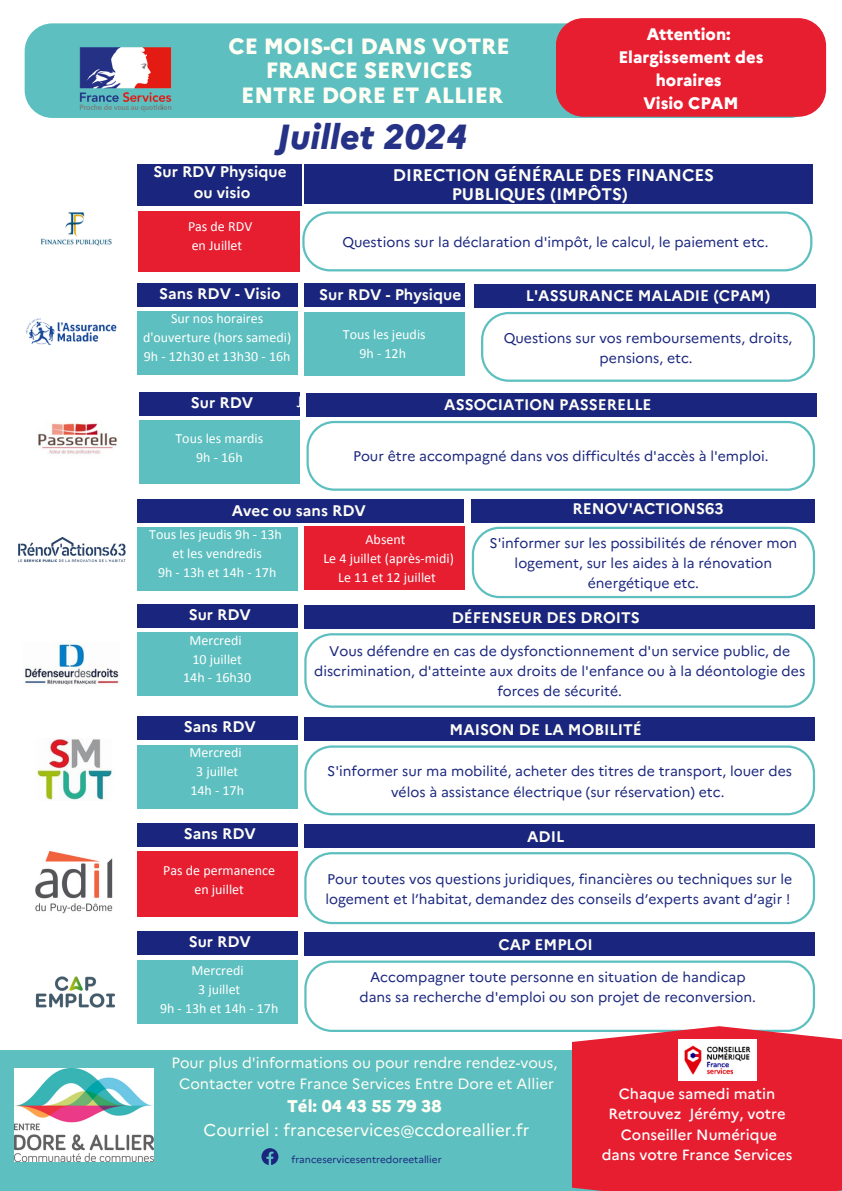
<style>
.page{position:relative;width:842px;height:1191px;background:#fff}
.page>*{position:absolute;margin:0;border:0;box-sizing:border-box;transform-origin:0 0}
.t1{font:italic 800 34.8px "Marianne";color:#263286}
.t2{font:800 22.1px/24.8px "Marianne";color:#fffef5;text-align:center}
.t3{font:16.9px "Marianne";color:#fffef5}
.t4{font:800 16.9px "Marianne";color:#fffef5}
.t5{font:700 16.8px/18.9px "Marianne";color:#fffef5}
.t6{font:16.8px "Calibri";color:#fff}
.t7{font:800 16.7px/23.2px "Marianne";color:#fff;text-align:center}
.t8{font:700 15.3px/21px "Marianne";color:#fffef5;text-align:center}
.t9{font:14.9px "Marianne";color:#fffef5}
.t10{font:500 14.8px/20.3px "Marianne";color:#fff;text-align:center}
.t11{font:14px/20.2px "Marianne";color:#1a267e;text-align:center}
.t12{font:14px/18.9px "Calibri";color:#fff;text-align:center}
.t13{font:9.9px "Marianne";color:#1a267e}
</style>
<div class="page">
<div style="left:304px;top:165px;width:508px;height:39px;background:#1a267e"></div>
<div style="left:25px;top:23px;width:792px;height:95px;background:#5dbfbf;border-radius:28px"></div>
<img style="left:79px;top:47px;width:93px;height:65px">
<img style="left:40px;top:212px;width:72px;height:34px">
<div style="left:139px;top:211px;width:161px;height:60px;background:#e61e30"></div>
<svg style="left:302px;top:211px;width:510px;height:60px"></svg>
<div style="left:474px;top:284px;width:341px;height:23px;background:#1a267e"></div>
<div style="left:138px;top:311px;width:160px;height:64px;background:#5dbfbf"></div>
<svg style="left:481px;top:312px;width:334px;height:69px"></svg>
<img style="left:25px;top:318px;width:92px;height:27px">
<div style="left:138px;top:283px;width:160px;height:23px;background:#1a267e"></div>
<div style="left:306px;top:393px;width:511px;height:23px;background:#1a267e"></div>
<div style="left:140px;top:420px;width:160px;height:64px;background:#5dbfbf"></div>
<svg style="left:306px;top:421px;width:509px;height:69px"></svg>
<div style="left:140px;top:392px;width:160px;height:23px;background:#1a267e"></div>
<img style="left:38px;top:423px;width:79px;height:31px">
<div style="left:472px;top:499px;width:343px;height:24px;background:#1a267e"></div>
<div style="left:138px;top:527px;width:160px;height:63px;background:#5dbfbf"></div>
<svg style="left:472px;top:526px;width:343px;height:72px"></svg>
<div style="left:138px;top:499px;width:326px;height:24px;background:#1a267e"></div>
<img style="left:18px;top:537px;width:108px;height:25px">
<div style="left:304px;top:605px;width:511px;height:23px;background:#1a267e"></div>
<div style="left:138px;top:632px;width:160px;height:64px;background:#5dbfbf"></div>
<svg style="left:304px;top:633px;width:511px;height:74px"></svg>
<div style="left:138px;top:604px;width:160px;height:23px;background:#1a267e"></div>
<img style="left:24px;top:642px;width:95px;height:43px">
<div style="left:304px;top:717px;width:511px;height:24px;background:#1a267e"></div>
<div style="left:138px;top:744px;width:160px;height:64px;background:#5dbfbf"></div>
<svg style="left:304px;top:745px;width:511px;height:70px"></svg>
<div style="left:138px;top:716px;width:160px;height:24px;background:#1a267e"></div>
<img style="left:37px;top:738px;width:75px;height:62px">
<div style="left:304px;top:823px;width:511px;height:24px;background:#1a267e"></div>
<div style="left:138px;top:851px;width:160px;height:66px;background:#e61e30"></div>
<svg style="left:304px;top:852px;width:511px;height:72px"></svg>
<div style="left:138px;top:823px;width:160px;height:23px;background:#1a267e"></div>
<div style="left:304px;top:932px;width:511px;height:23px;background:#1a267e"></div>
<div style="left:138px;top:959px;width:160px;height:64px;background:#5dbfbf"></div>
<svg style="left:304px;top:960px;width:511px;height:71px"></svg>
<div style="left:138px;top:931px;width:160px;height:23px;background:#1a267e"></div>
<img style="left:35px;top:851px;width:78px;height:63px">
<img style="left:35px;top:976px;width:80px;height:32px">
<div style="left:0;top:1049px;width:842px;height:141px;background:#5dbfbf"></div>
<img style="left:14px;top:1068px;width:140px;height:93px">
<div style="left:572px;top:1026px;width:270px;height:164px;background:#e61e30"></div>
<div style="left:137px;top:164px;width:164px;height:41px;background:#1a267e"></div>
<svg style="left:261px;top:1148px;width:17px;height:16px"></svg>
<div style="left:304px;top:312px;width:160px;height:63px;background:#5dbfbf"></div>
<div style="left:304px;top:283px;width:160px;height:24px;background:#1a267e"></div>
<img style="left:678px;top:1039px;width:79px;height:41px">
<div style="left:556px;top:18px;width:270px;height:99px;background:#e61e30;border-radius:28px"></div>
<div style="left:304px;top:526px;width:161px;height:64px;background:#e61e30"></div>
<p class="t2" style="left:229px;top:31px;width:283px">CE MOIS-CI DANS VOTRE<br>FRANCE SERVICES<br>ENTRE DORE ET ALLIER</p>
<p class="t1" style="left:277px;top:109px;width:191px">Juillet 2024</p>
<p class="t7" style="left:618px;top:21px;width:147px">Attention:<br>Elargissement des horaires<br>Visio CPAM</p>
<p class="t8" style="left:153px;top:160px;width:135px">Sur RDV Physique ou visio</p>
<p class="t5" style="left:452px;top:165px;width:264px;text-indent:-59px">DIRECTION GÉNÉRALE DES FINANCES<br>PUBLIQUES (IMPÔTS)</p>
<h2 class="t12" style="left:188px;top:218px;width:66px">Pas de RDV</h2>
<h1 class="t12" style="left:192px;top:236px;width:52px">en Juillet</h1>
<h5 class="t11" style="left:342px;top:230px;width:428px">Questions sur la déclaration d'impôt, le calcul, le paiement etc.</h5>
<h5 class="t8" style="left:159px;top:281px;width:123px">Sans RDV - Visio</h5>
<p class="t8" style="left:526px;top:284px;width:246px">L'ASSURANCE MALADIE (CPAM)</p>
<p class="t8" style="left:319px;top:283px;width:143px">Sur RDV - Physique</p>
<p class="t12" style="left:343px;top:326px;width:84px">Tous les jeudis</p>
<h6 class="t12" style="left:359px;top:345px;width:48px">9h - 12h</h6>
<p class="t12" style="left:143px;top:310px;width:150px">Sur nos horaires d'ouverture (hors samedi)</p>
<p class="t12" style="left:144px;top:348px;width:148px">9h - 12h30 et 13h30 - 16h</p>
<h3 class="t11" style="left:504px;top:326px;width:290px">Questions sur vos remboursements, droits, pensions, etc.</h3>
<p class="t6" style="left:297px;top:394px;width:7px">J</p>
<p class="t8" style="left:191px;top:390px;width:64px">Sur RDV</p>
<p class="t8" style="left:444px;top:393px;width:209px">ASSOCIATION PASSERELLE</p>
<h3 class="t12" style="left:175px;top:430px;width:89px">Tous les mardis</h3>
<p class="t12" style="left:196px;top:449px;width:48px">9h - 16h</p>
<p class="t11" style="left:353px;top:445px;width:417px">Pour être accompagné dans vos difficultés d'accès à l'emploi.</p>
<p class="t8" style="left:232px;top:498px;width:136px">Avec ou sans RDV</p>
<p class="t8" style="left:572px;top:496px;width:153px">RENOV'ACTIONS63</p>
<p class="t12" style="left:149px;top:526px;width:134px">Tous les jeudis 9h - 13h</p>
<p class="t12" style="left:172px;top:545px;width:91px">et les vendredis</p>
<p class="t12" style="left:158px;top:563px;width:120px">9h - 13h et 14h - 17h</p>
<p class="t12" style="left:366px;top:531px;width:41px">Absent</p>
<p class="t12" style="left:323px;top:550px;width:132px">Le 4 juillet (après-midi)</p>
<p class="t12" style="left:338px;top:568px;width:99px">Le 11 et 12 juillet</p>
<p class="t12" style="left:366px;top:538px;width:41px">Absent</p>
<p class="t12" style="left:314px;top:557px;width:148px">les 21, 28 et 29 décembre</p>
<p class="t11" style="left:490px;top:531px;width:309px">S'informer sur les possibilités de rénover mon logement, sur les aides à la rénovation énergétique etc.</p>
<p class="t8" style="left:189px;top:602px;width:64px">Sur RDV</p>
<p class="t8" style="left:452px;top:605px;width:190px">DÉFENSEUR DES DROITS</p>
<p class="t12" style="left:190px;top:631px;width:54px">Mercredi</p>
<h5 class="t12" style="left:192px;top:650px;width:51px">10 juillet</h5>
<h3 class="t12" style="left:183px;top:669px;width:69px">14h - 16h30</h3>
<h3 class="t11" style="left:314px;top:639px;width:492px">Vous défendre en cas de dysfonctionnement d'un service public, de discrimination, d'atteinte aux droits de l'enfance ou à la déontologie des forces de sécurité.</h3>
<h3 class="t8" style="left:184px;top:714px;width:74px">Sans RDV</h3>
<h5 class="t8" style="left:450px;top:717px;width:194px">MAISON DE LA MOBILITÉ</h5>
<p class="t12" style="left:190px;top:743px;width:54px">Mercredi</p>
<p class="t12" style="left:196px;top:762px;width:44px">3 juillet</p>
<p class="t12" style="left:190px;top:781px;width:55px">14h - 17h</p>
<p class="t11" style="left:327px;top:760px;width:466px">S'informer sur ma mobilité, acheter des titres de transport, louer des vélos à assistance électrique (sur réservation) etc.</p>
<p class="t8" style="left:184px;top:821px;width:74px">Sans RDV</p>
<p class="t8" style="left:527px;top:824px;width:39px">ADIL</p>
<p class="t12" style="left:163px;top:862px;width:113px">Pas de permanence</p>
<p class="t12" style="left:194px;top:880px;width:51px">en juillet</p>
<p class="t11" style="left:325px;top:867px;width:468px;text-align:left">Pour toutes vos questions juridiques, financières ou techniques sur le logement et l’habitat, demandez des conseils d’experts avant d’agir !</p>
<p class="t8" style="left:189px;top:929px;width:64px">Sur RDV</p>
<p class="t8" style="left:498px;top:932px;width:96px">CAP EMPLOI</p>
<p class="t12" style="left:192px;top:961px;width:54px">Mercredi</p>
<h5 class="t12" style="left:198px;top:980px;width:44px">3 juillet</h5>
<h3 class="t12" style="left:160px;top:999px;width:120px">9h - 13h et 14h - 17h</h3>
<h4 class="t11" style="left:370px;top:965px;width:377px">Accompagner toute personne en situation de handicap</h4>
<p class="t11" style="left:360px;top:985px;width:398px">dans sa recherche d'emploi ou son projet de reconversion.</p>
<p class="t9" style="left:172px;top:1051px;width:388px">Pour plus d'informations ou pour rendre rendez-vous,</p>
<h5 class="t9" style="left:179px;top:1072px;width:376px">Contacter votre France Services Entre Dore et Allier</h5>
<h3 class="t4" style="left:287px;top:1092px;width:156px">Tél: 04 43 55 79 38</h3>
<p class="t3" style="left:204px;top:1116px;width:327px">Courriel : franceservices@ccdoreallier.fr</p>
<p class="t13" style="left:291px;top:1151px;width:152px">franceservicesentredoreetallier</p>
<p class="t10" style="left:602px;top:1082px;width:192px">Chaque samedi matin<br>Retrouvez Jérémy, votre<br>Conseiller Numérique dans votre France Services</p>
</div>
